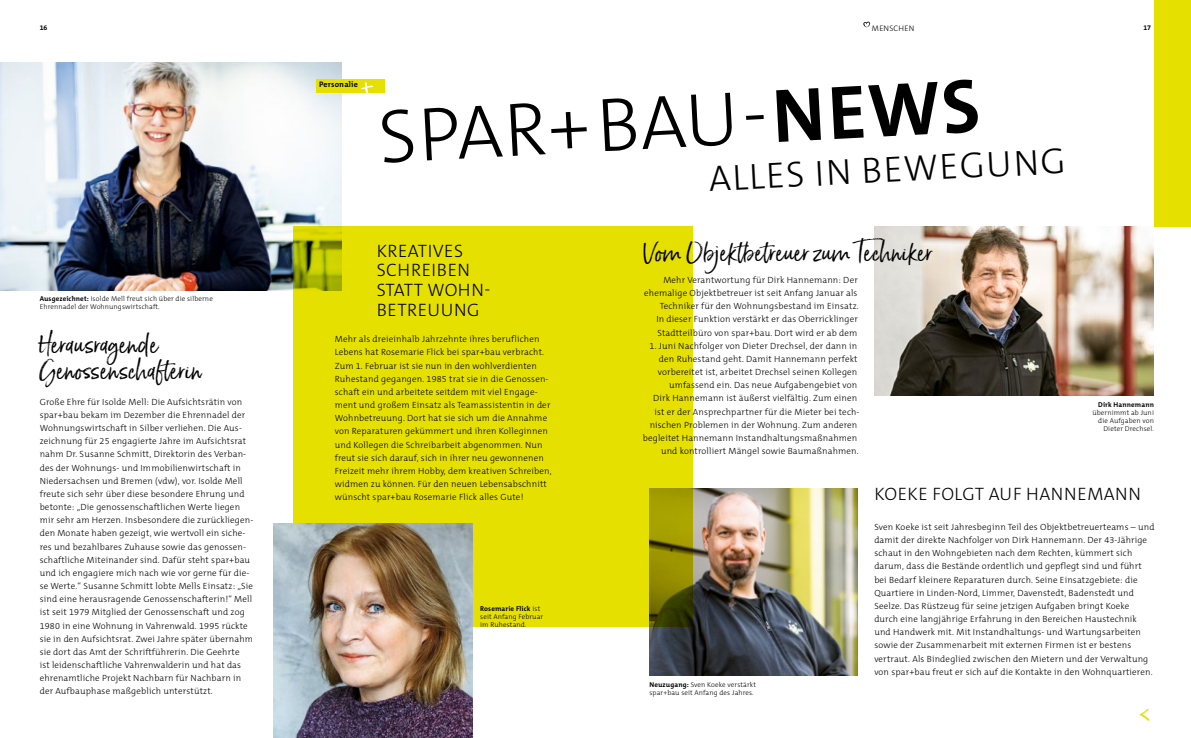
<style>
.page{position:relative;width:1191px;height:738px;background:#fff}
.page>*{position:absolute;margin:0;border:0;box-sizing:border-box;transform-origin:0 0}
.t1{font:300 76.5px "The Mix C5";color:#000}
.t2{font:300 36.5px "The Mix C5";color:#000}
.t3{font:24px/26.3px "Born Ready Upright";letter-spacing:.01em;color:#000}
.t4{font:300 18px/19.7px "The Mix C5";letter-spacing:.03em;color:#000}
.t5{font:300 9px/13.1px "The Mix C5";letter-spacing:.02em;color:#000}
.t6{font:700 8px "The Mix C5";letter-spacing:.025em;color:#000}
.t7{font:300 8px "The Mix C5";letter-spacing:.025em;color:#000}
.t8{font:300 7px/8px "The Mix C5";letter-spacing:.02em;color:#000}
.t9{font:700 7px "The Mix C5";letter-spacing:.02em;color:#000}
.s1{font-weight:700}
</style>
<div class="page">
<img style="left:0;top:62px;width:342px;height:228px">
<img style="left:874px;top:226px;width:279px;height:169px">
<img style="left:649px;top:488px;width:208px;height:186px">
<div style="left:1153px;top:0;width:38px;height:226px;background:#e6e000"></div>
<div style="left:293px;top:226px;width:400px;height:400px;background:#e6e000"></div>
<svg style="left:863px;top:22px;width:7px;height:6px"></svg>
<div style="left:317px;top:79px;width:68px;height:14px;background:#e6e000"></div>
<svg style="left:361px;top:82px;width:12px;height:11px"></svg>
<img style="left:274px;top:523px;width:198px;height:214px">
<p class="t9" style="left:40px;top:23px;width:9px">16</p>
<p class="t7" style="left:872px;top:23px;width:44px">MENSCHEN</p>
<p class="t9" style="left:1143px;top:23px;width:9px">17</p>
<p class="t6" style="left:319px;top:79px;width:40px">Personalie</p>
<h1 class="t1" style="left:376px;top:88px;width:604px;rotate:-3deg">SPAR+BAU- <span class="s1">NEWS</span></h1>
<h2 class="t2" style="left:707px;top:156px;width:359px;rotate:-3deg">ALLES IN BEWEGUNG</h2>
<h3 class="t4" style="left:377px;top:241px;width:115px">KREATIVES<br>SCHREIBEN<br>STATT WOHN-<br>BETREUUNG</h3>
<p class="t8" style="left:40px;top:295px;width:175px"><span class="s1">Ausgezeichnet:</span> Isolde Mell freut sich über die silberne<br>Ehrennadel der Wohnungswirtschaft.</p>
<h3 class="t3" style="left:40px;top:330px;width:164px">Herausragende<br>Genossenschafterin</h3>
<p class="t5" style="left:335px;top:332px;width:218px">Mehr als dreieinhalb Jahrzehnte ihres beruflichen Lebens hat Rosemarie Flick bei spar+bau verbracht.<br>Zum 1. Februar ist sie nun in den wohlverdienten Ruhestand gegangen. 1985 trat sie in die Genossen&shy;schaft ein und arbeitete seitdem mit viel Engage&shy;ment und großem Einsatz als Teamassistentin in der Wohnbetreuung. Dort hat sie sich um die Annahme von Reparaturen gekümmert und ihren Kolleginnen und Kollegen die Schreibarbeit abgenommen. Nun freut sie sich darauf, sich in ihrer neu gewonnenen Freizeit mehr ihrem Hobby, dem kreativen Schreiben, widmen zu können. Für den neuen Lebensabschnitt wünscht spar+bau Rosemarie Flick alles Gute!</p>
<p class="t5" style="left:40px;top:395px;width:215px">Große Ehre für Isolde Mell: Die Aufsichtsrätin von spar+bau bekam im Dezember die Ehrennadel der Wohnungswirtschaft in Silber verliehen. Die Aus&shy;zeichnung für 25 engagierte Jahre im Aufsichtsrat nahm Dr. Susanne Schmitt, Direktorin des Verban&shy;des der Wohnungs- und Immobilienwirtschaft in Niedersachsen und Bremen (vdw), vor. Isolde Mell freute sich sehr über diese besondere Ehrung und betonte: „Die genossenschaftlichen Werte liegen mir sehr am Herzen. Insbesondere die zurückliegen&shy;den Monate haben gezeigt, wie wertvoll ein siche&shy;res und bezahlbares Zuhause sowie das genossen&shy;schaftliche Miteinander sind. Dafür steht spar+bau und ich engagiere mich nach wie vor gerne für die&shy;se Werte.“ Susanne Schmitt lobte Mells Einsatz: „Sie sind eine herausragende Genossenschafterin!“ Mell ist seit 1979 Mitglied der Genossenschaft und zog 1980 in eine Wohnung in Vahrenwald. 1995 rückte sie in den Aufsichtsrat. Zwei Jahre später übernahm sie dort das Amt der Schriftführerin. Die Geehrte<br>ist leidenschaftliche Vahrenwalderin und hat das ehrenamtliche Projekt Nachbarn für Nachbarn in der Aufbauphase maßgeblich unterstützt.</p>
<p class="t8" style="left:480px;top:604px;width:64px"><span class="s1">Rosemarie Flick</span> ist seit Anfang Februar im Ruhestand.</p>
<h3 class="t3" style="left:643px;top:238px;width:290px">Vom Objektbetreuer zum Techniker</h3>
<p class="t5" style="left:644px;top:273px;width:216px;text-align:right">Mehr Verantwortung für Dirk Hannemann: Der ehemalige Objektbetreuer ist seit Anfang Januar als Techniker für den Wohnungsbestand im Einsatz.<br>In dieser Funktion verstärkt er das Oberricklinger Stadtteilbüro von spar+bau. Dort wird er ab dem</p>
<p class="t5" style="left:643px;top:339px;width:218px;text-align:right">1. Juni Nachfolger von Dieter Drechsel, der dann in den Ruhestand geht. Damit Hannemann perfekt vorbereitet ist, arbeitet Drechsel seinen Kollegen umfassend ein. Das neue Aufgabengebiet von<br>Dirk Hannemann ist äußerst vielfältig. Zum einen<br>ist er der Ansprechpartner für die Mieter bei tech&shy;nischen Problemen in der Wohnung. Zum anderen begleitet Hannemann Instandhaltungsmaßnahmen und kontrolliert Mängel sowie Baumaßnahmen.</p>
<p class="t9" style="left:1098px;top:399px;width:57px">Dirk Hannemann</p>
<p class="t8" style="left:1092px;top:408px;width:63px;text-align:right">übernimmt ab Juni die Aufgaben von<br>Dieter Drechsel.</p>
<h3 class="t4" style="left:874px;top:484px;width:268px">KOEKE FOLGT AUF HANNEMANN</h3>
<p class="t8" style="left:649px;top:679px;width:108px"><span class="s1">Neuzugang:</span> Sven Koeke verstärkt spar+bau seit Anfang des Jahres.</p>
<p class="t5" style="left:874px;top:520px;width:282px">Sven Koeke ist seit Jahresbeginn Teil des Objektbetreuerteams – und damit der direkte Nachfolger von Dirk Hannemann. Der 43-Jährige schaut in den Wohngebieten nach dem Rechten, kümmert sich darum, dass die Bestände ordentlich und gepflegt sind und führt bei Bedarf kleinere Reparaturen durch. Seine Einsatzgebiete: die Quartiere in Linden-Nord, Limmer, Davenstedt, Badenstedt und Seelze. Das Rüstzeug für seine jetzigen Aufgaben bringt Koeke durch eine langjährige Erfahrung in den Bereichen Haustechnik und Handwerk mit. Mit Instandhaltungs- und Wartungsarbeiten sowie der Zusammenarbeit mit externen Firmen ist er bestens vertraut. Als Bindeglied zwischen den Mietern und der Verwaltung von spar+bau freut er sich auf die Kontakte in den Wohnquartieren.</p>
</div>
